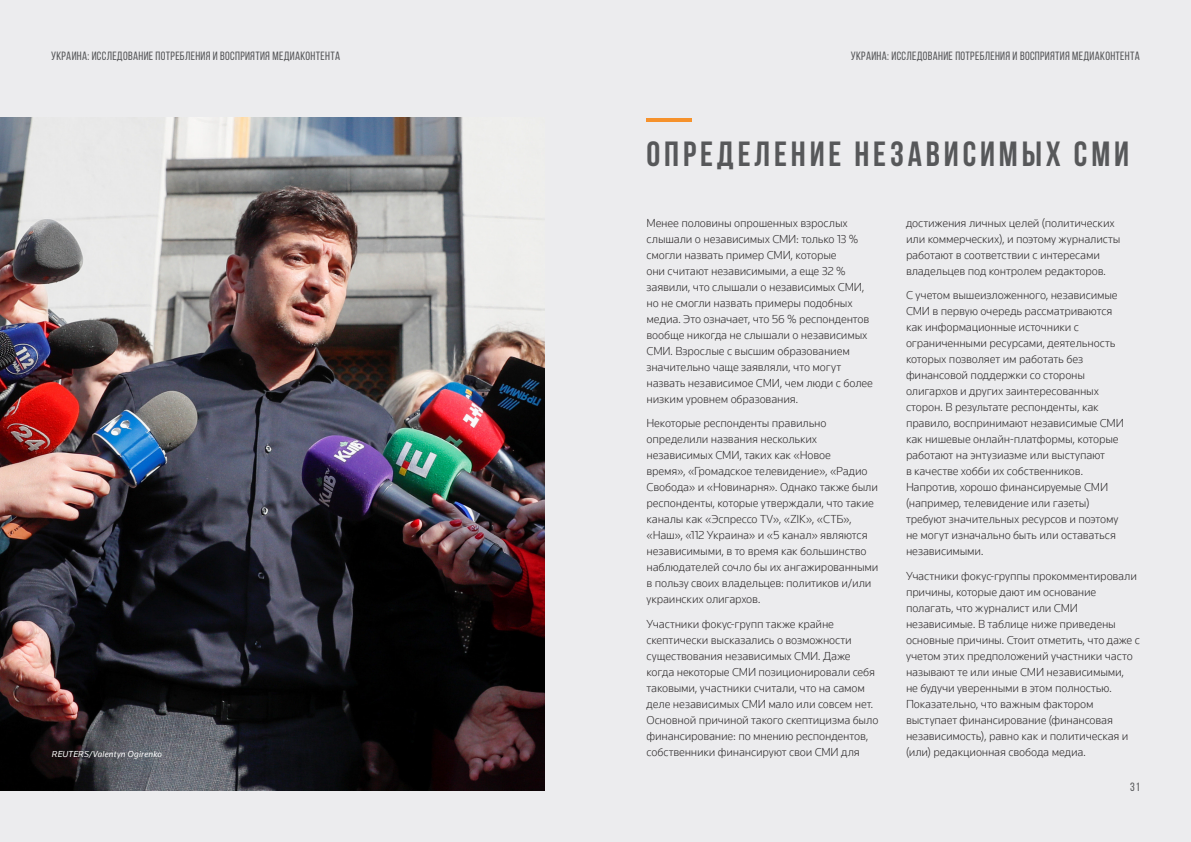
<style>
.page{position:relative;width:1191px;height:842px;background:#ececee}
.page>*{position:absolute;margin:0;border:0;box-sizing:border-box;transform-origin:0 0}
.Titles{font:700 35px "Bebas Neue";letter-spacing:.11em;color:#57585a}
.t1{font:300 12px/16px "Knowledge";letter-spacing:-.01em;color:#2e2b2c}
.t2{font:12px "Bebas Neue";letter-spacing:.025em;color:#57585a}
.t3{font:italic 9px "Knowledge";letter-spacing:.015em;color:#fff}
</style>
<div class="page">
<img style="left:0;top:118px;width:544px;height:673px">
<hr style="left:646px;top:118px;width:46px;height:3px;background:#f6922c">
<p class="t2" style="left:51px;top:49px;width:291px">Украина: исследование потребления и восприятия медиаконтента</p>
<p class="t2" style="left:850px;top:49px;width:291px">Украина: исследование потребления и восприятия медиаконтента</p>
<p class="t3" style="left:52px;top:748px;width:111px">REUTERS/Valentyn Ogirenko</p>
<p class="Titles" style="left:646px;top:134px;width:484px">Определение независимых СМИ</p>
<p class="t1" style="left:646px;top:215px;width:228px">Менее половины опрошенных взрослых слышали о независимых СМИ: только 13 % смогли назвать пример СМИ, которые<br>они считают независимыми, а еще 32 % заявили, что слышали о независимых СМИ, но не смогли назвать примеры подобных медиа. Это означает, что 56 % респондентов вообще никогда не слышали о независимых СМИ. Взрослые с высшим образованием значительно чаще заявляли, что могут назвать независимое СМИ, чем люди с более низким уровнем образования.</p>
<p class="t1" style="left:646px;top:415px;width:233px">Некоторые респонденты правильно определили названия нескольких независимых СМИ, таких как «Новое<br>время», «Громадское телевидение», «Радио Свобода» и «Новинарня». Однако также были респонденты, которые утверждали, что такие каналы как «Эспрессо TV», «ZIK», «СТБ», «Наш», «112 Украина» и «5 канал» являются независимыми, в то время как большинство наблюдателей сочло бы их ангажированными в пользу своих владельцев: политиков и/или украинских олигархов.</p>
<p class="t1" style="left:646px;top:616px;width:233px">Участники фокус-групп также крайне скептически высказались о возможности существования независимых СМИ. Даже когда некоторые СМИ позиционировали себя таковыми, участники считали, что на самом деле независимых СМИ мало или совсем нет.<br>Основной причиной такого скептицизма было финансирование: по мнению респондентов, собственники финансируют свои СМИ для</p>
<p class="t1" style="left:906px;top:215px;width:216px">достижения личных целей (политических или коммерческих), и поэтому журналисты работают в соответствии с интересами владельцев под контролем редакторов.</p>
<p class="t1" style="left:906px;top:287px;width:219px">С учетом вышеизложенного, независимые СМИ в первую очередь рассматриваются как информационные источники с ограниченными ресурсами, деятельность которых позволяет им работать без финансовой поддержки со стороны олигархов и других заинтересованных сторон. В результате респонденты, как правило, воспринимают независимые СМИ как нишевые онлайн-платформы, которые работают на энтузиазме или выступают<br>в качестве хобби их собственников.<br>Напротив, хорошо финансируемые СМИ (например, телевидение или газеты) требуют значительных ресурсов и поэтому не могут изначально быть или оставаться независимыми.</p>
<p class="t1" style="left:906px;top:568px;width:235px">Участники фокус-группы прокомментировали причины, которые дают им основание полагать, что журналист или СМИ независимые. В таблице ниже приведены основные причины. Стоит отметить, что даже с учетом этих предположений участники часто называют те или иные СМИ независимыми,<br>не будучи уверенными в этом полностью.<br>Показательно, что важным фактором выступает финансирование (финансовая независимость), равно как и политическая и (или) редакционная свобода медиа.</p>
<p class="t2" style="left:1130px;top:780px;width:11px">31</p>
</div>
